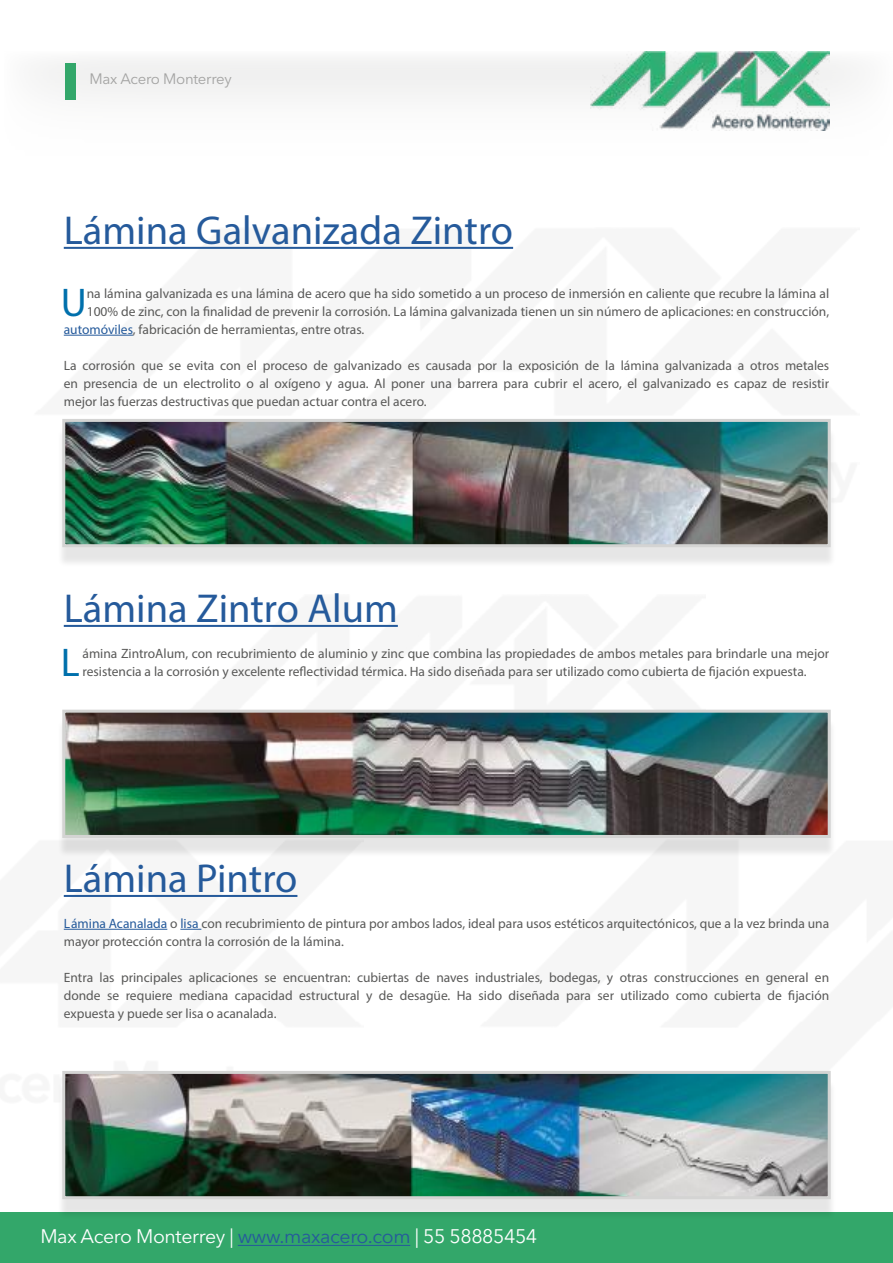
<style>
.page{position:relative;width:893px;height:1263px;background:#fff}
.page>*{position:absolute;margin:0;border:0;box-sizing:border-box;transform-origin:0 0}
.t1{font:40.5px "Myriad Pro";color:#255a9b}
.t2{font:40.2px "Myriad Pro";color:#0070ac}
.t3{font:19.5px "Avenir Next LT Pro";letter-spacing:-.02em;color:#fff}
.t4{font:15px "Avenir Next LT Pro";letter-spacing:-.02em;color:#a3a3a2}
.t5{font:13.5px/18px "Myriad Pro";color:#595958;text-align:justify}
.s1{color:#255a9b}
</style>
<div class="page">
<div style="left:4px;top:51px;width:889px;height:162px;background:linear-gradient(to right,#f9faf9,#fefefe)"></div>
<img style="left:591px;top:51px;width:238px;height:80px">
<div style="left:0;top:1212px;width:893px;height:51px;background:#33a76a"></div>
<hr style="left:238px;top:1245px;width:172px;height:1px;background:#255a9b">
<div style="left:65px;top:64px;width:11px;height:36px;background:#33a76a"></div>
<img style="left:63px;top:894px;width:235px;height:177px">
<hr style="left:64px;top:247px;width:449px;height:2px;background:#255a9b">
<hr style="left:64px;top:625px;width:334px;height:2px;background:#255a9b">
<hr style="left:64px;top:895px;width:233px;height:2px;background:#255a9b">
<hr style="left:64px;top:335px;width:69px;height:1px;background:#255a9b">
<hr style="left:64px;top:929px;width:103px;height:1px;background:#255a9b">
<svg style="left:180px;top:929px;width:21px;height:1px"></svg>
<div style="left:58px;top:429px;width:779px;height:138px;background:#000;opacity:.1"></div>
<img style="left:66px;top:423px;width:761px;height:120px">
<div style="left:62px;top:419px;width:769px;height:128px;border:3px solid #d4d4d3"></div>
<div style="left:58px;top:720px;width:779px;height:138px;background:#000;opacity:.1"></div>
<img style="left:66px;top:714px;width:761px;height:120px">
<div style="left:62px;top:710px;width:769px;height:128px;border:3px solid #d4d4d3"></div>
<div style="left:58px;top:1081px;width:779px;height:138px;background:#000;opacity:.1"></div>
<img style="left:66px;top:1075px;width:761px;height:120px">
<div style="left:62px;top:1071px;width:769px;height:128px;border:3px solid #d4d4d3"></div>
<p class="t4" style="left:90px;top:70px;width:144px">Max Acero Monterrey</p>
<h1 class="t1" style="left:64px;top:205px;width:451px">Lámina Galvanizada Zintro</h1>
<h2 class="t2" style="left:61px;top:278px;width:28px">U</h2>
<p class="t5" style="left:87px;top:284px;width:744px">na lámina galvanizada es una lámina de acero que ha sido sometido a un proceso de inmersión en caliente que recubre la lámina al</p>
<p class="t5" style="left:87px;top:302px;width:744px">100% de zinc, con la finalidad de prevenir la corrosión. La lámina galvanizada tienen un sin número de aplicaciones: en construcción,</p>
<p class="t5" style="left:64px;top:320px;width:302px"><span class="s1">automóviles</span>, fabricación de herramientas, entre otras.</p>
<p class="t5" style="left:64px;top:356px;width:767px">La corrosión que se evita con el proceso de galvanizado es causada por la exposición de la lámina galvanizada a otros metales en presencia de un electrolito o al oxígeno y agua. Al poner una barrera para cubrir el acero, el galvanizado es capaz de resistir mejor las fuerzas destructivas que puedan actuar contra el acero.</p>
<h1 class="t1" style="left:64px;top:583px;width:336px">Lámina Zintro Alum</h1>
<h2 class="t2" style="left:61px;top:638px;width:20px">L</h2>
<p class="t5" style="left:83px;top:644px;width:748px">ámina ZintroAlum, con recubrimiento de aluminio y zinc que combina las propiedades de ambos metales para brindarle una mejor resistencia a la corrosión y excelente reflectividad térmica. Ha sido diseñada para ser utilizado como cubierta de fijación expuesta.</p>
<h1 class="t1" style="left:64px;top:853px;width:235px">Lámina Pintro</h1>
<p class="t5" style="left:64px;top:914px;width:767px"><span class="s1">Lámina Acanalada</span> o <span class="s1">lisa</span> con recubrimiento de pintura por ambos lados, ideal para usos estéticos arquitectónicos, que a la vez brinda una mayor protección contra la corrosión de la lámina.</p>
<p class="t5" style="left:64px;top:968px;width:767px">Entra las principales aplicaciones se encuentran: cubiertas de naves industriales, bodegas, y otras construcciones en general en donde se requiere mediana capacidad estructural y de desagüe. Ha sido diseñada para ser utilizado como cubierta de fijación expuesta y puede ser lisa o acanalada.</p>
<h3 class="t3" style="left:40px;top:1225px;width:498px">Max Acero Monterrey | <span class="s1">www.maxacero.com</span> | 55 58885454</h3>
</div>
